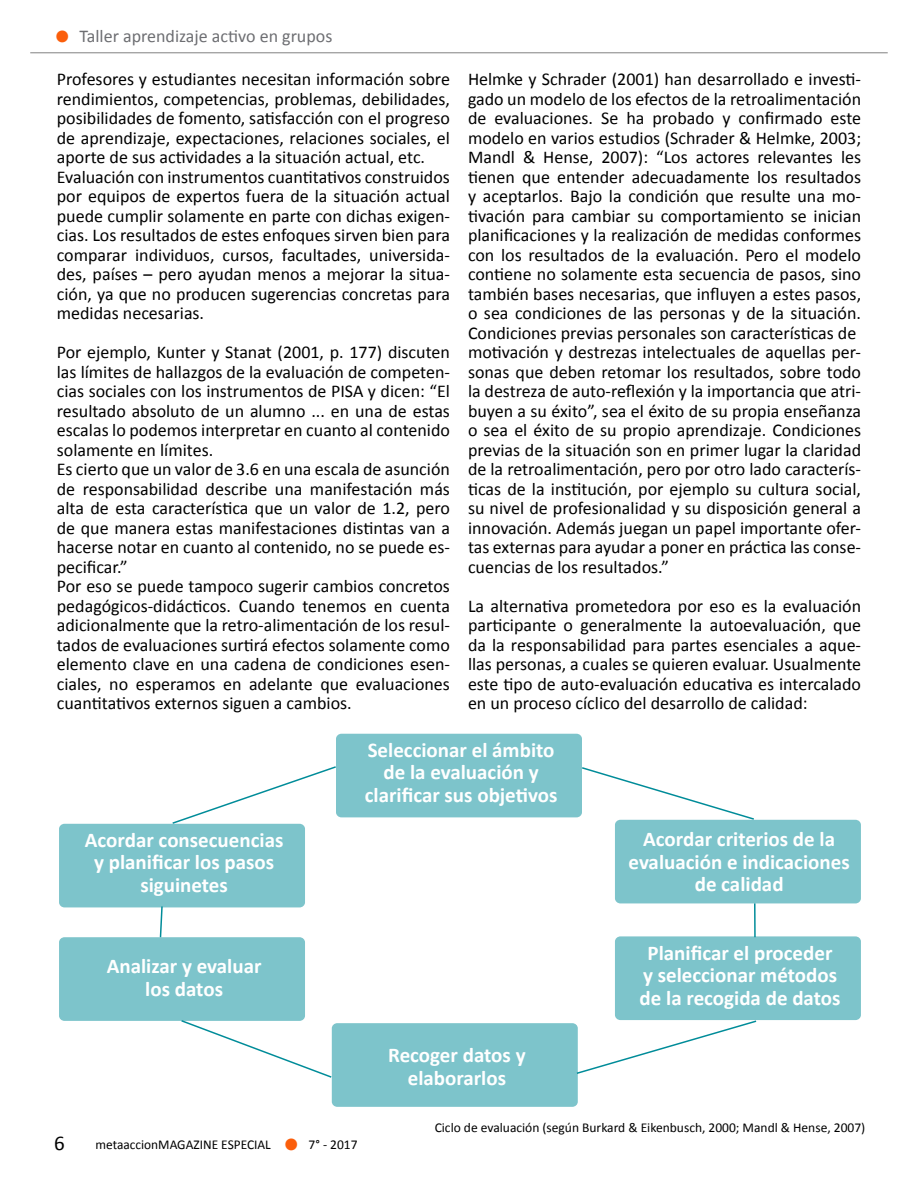
<style>
.page{position:relative;width:918px;height:1188px;background:#fff}
.page>*{position:absolute;margin:0;border:0;box-sizing:border-box;transform-origin:0 0}
.t1{font:700 21px/22.5px "Calibri";color:#fff;text-align:center}
.t2{font:21px "Calibri";color:#000}
.t3{font:18px/19.5px "Calibri";color:#000}
.t4{font:18px "Calibri";color:#6d6e72}
.t5{font:13.5px "Calibri";color:#000}
.s1{font-weight:700;font-size:33px;color:#fb5e0b}
</style>
<div class="page">
<hr style="left:30px;top:52px;width:858px;height:1px;background:#828181">
<div style="left:336px;top:734px;width:246px;height:83px;background:#7dc4cb;border-radius:5px"></div>
<div style="left:615px;top:820px;width:246px;height:83px;background:#7dc4cb;border-radius:5px"></div>
<div style="left:615px;top:936px;width:246px;height:84px;background:#7dc4cb;border-radius:5px"></div>
<div style="left:59px;top:824px;width:246px;height:83px;background:#7dc4cb;border-radius:5px"></div>
<div style="left:59px;top:937px;width:246px;height:84px;background:#7dc4cb;border-radius:5px"></div>
<div style="left:332px;top:1023px;width:246px;height:84px;background:#7dc4cb;border-radius:5px"></div>
<svg style="left:171px;top:766px;width:167px;height:59px"></svg>
<svg style="left:580px;top:767px;width:176px;height:54px"></svg>
<svg style="left:180px;top:1019px;width:153px;height:60px"></svg>
<svg style="left:575px;top:1019px;width:183px;height:56px"></svg>
<svg style="left:159px;top:906px;width:5px;height:32px"></svg>
<hr style="left:754px;top:903px;width:2px;height:34px;background:#008c99">
<p class="t4" style="left:54px;top:25px;width:280px"><span class="s1">•</span> Taller aprendizaje activo en grupos</p>
<p class="t3" style="left:57px;top:69px;width:395px">Profesores y estudiantes necesitan información sobre rendimientos, competencias, problemas, debilidades, posibilidades de fomento, satisfacción con el progreso de aprendizaje, expectaciones, relaciones sociales, el aporte de sus actividades a la situación actual, etc.<br>Evaluación con instrumentos cuantitativos construidos por equipos de expertos fuera de la situación actual puede cumplir solamente en parte con dichas exigen&shy;cias. Los resultados de estes enfoques sirven bien para comparar individuos, cursos, facultades, universida&shy;des, países – pero ayudan menos a mejorar la situa&shy;ción, ya que no producen sugerencias concretas para medidas necesarias.</p>
<p class="t3" style="left:57px;top:342px;width:395px">Por ejemplo, Kunter y Stanat (2001, p. 177) discuten las límites de hallazgos de la evaluación de competen&shy;cias sociales con los instrumentos de PISA y dicen: “El resultado absoluto de un alumno ... en una de estas escalas lo podemos interpretar en cuanto al contenido solamente en límites.<br>Es cierto que un valor de 3.6 en una escala de asunción de responsabilidad describe una manifestación más alta de esta característica que un valor de 1.2, pero de que manera estas manifestaciones distintas van a hacerse notar en cuanto al contenido, no se puede es&shy;pecificar.”<br>Por eso se puede tampoco sugerir cambios concretos pedagógicos-didácticos. Cuando tenemos en cuenta adicionalmente que la retro-alimentación de los resul&shy;tados de evaluaciones surtirá efectos solamente como elemento clave en una cadena de condiciones esen&shy;ciales, no esperamos en adelante que evaluaciones cuantitativos externos siguen a cambios.</p>
<p class="t3" style="left:468px;top:69px;width:395px">Helmke y Schrader (2001) han desarrollado e investi&shy;gado un modelo de los efectos de la retroalimentación de evaluaciones. Se ha probado y confirmado este modelo en varios estudios (Schrader &amp; Helmke, 2003; Mandl &amp; Hense, 2007): “Los actores relevantes les tienen que entender adecuadamente los resultados y aceptarlos. Bajo la condición que resulte una mo&shy;tivación para cambiar su comportamiento se inician planificaciones y la realización de medidas conformes con los resultados de la evaluación. Pero el modelo contiene no solamente esta secuencia de pasos, sino también bases necesarias, que influyen a estes pasos, o sea condiciones de las personas y de la situación.<br>Condiciones previas personales son características de motivación y destrezas intelectuales de aquellas per&shy;sonas que deben retomar los resultados, sobre todo la destreza de auto-reflexión y la importancia que atri&shy;buyen a su éxito”, sea el éxito de su propia enseñanza o sea el éxito de su propio aprendizaje. Condiciones previas de la situación son en primer lugar la claridad de la retroalimentación, pero por otro lado caracterís&shy;ticas de la institución, por ejemplo su cultura social, su nivel de profesionalidad y su disposición general a innovación. Además juegan un papel importante ofer&shy;tas externas para ayudar a poner en práctica las conse&shy;cuencias de los resultados.”</p>
<p class="t3" style="left:468px;top:595px;width:395px;text-align:justify">La alternativa prometedora por eso es la evaluación participante o generalmente la autoevaluación, que da la responsabilidad para partes esenciales a aque&shy;llas personas, a cuales se quieren evaluar. Usualmente este tipo de auto-evaluación educativa es intercalado en un proceso cíclico del desarrollo de calidad:</p>
<p class="t1" style="left:365px;top:739px;width:194px">Seleccionar el ámbito de la evaluación y clarificar sus objetivos</p>
<p class="t1" style="left:629px;top:828px;width:223px">Acordar criterios de la evaluación e indicaciones de calidad</p>
<p class="t1" style="left:85px;top:829px;width:200px">Acordar consecuencias y planificar los pasos siguinetes</p>
<p class="t1" style="left:107px;top:955px;width:156px">Analizar y evaluar los datos</p>
<p class="t2" style="left:54px;top:1130px;width:12px">6</p>
<p class="t5" style="left:95px;top:1137px;width:177px">metaaccionMAGAZINE ESPECIAL</p>
<p class="t5" style="left:283px;top:1136px;width:76px"><span class="s1">•</span> 7° - 2017</p>
<p class="t1" style="left:640px;top:941px;width:202px">Planificar el proceder<br>y seleccionar métodos de la recogida de datos</p>
<p class="t1" style="left:388px;top:1044px;width:139px">Recoger datos y elaborarlos</p>
<p class="t5" style="left:435px;top:1119px;width:432px">Ciclo de evaluación (según Burkard &amp; Eikenbusch, 2000; Mandl &amp; Hense, 2007)</p>
</div>
